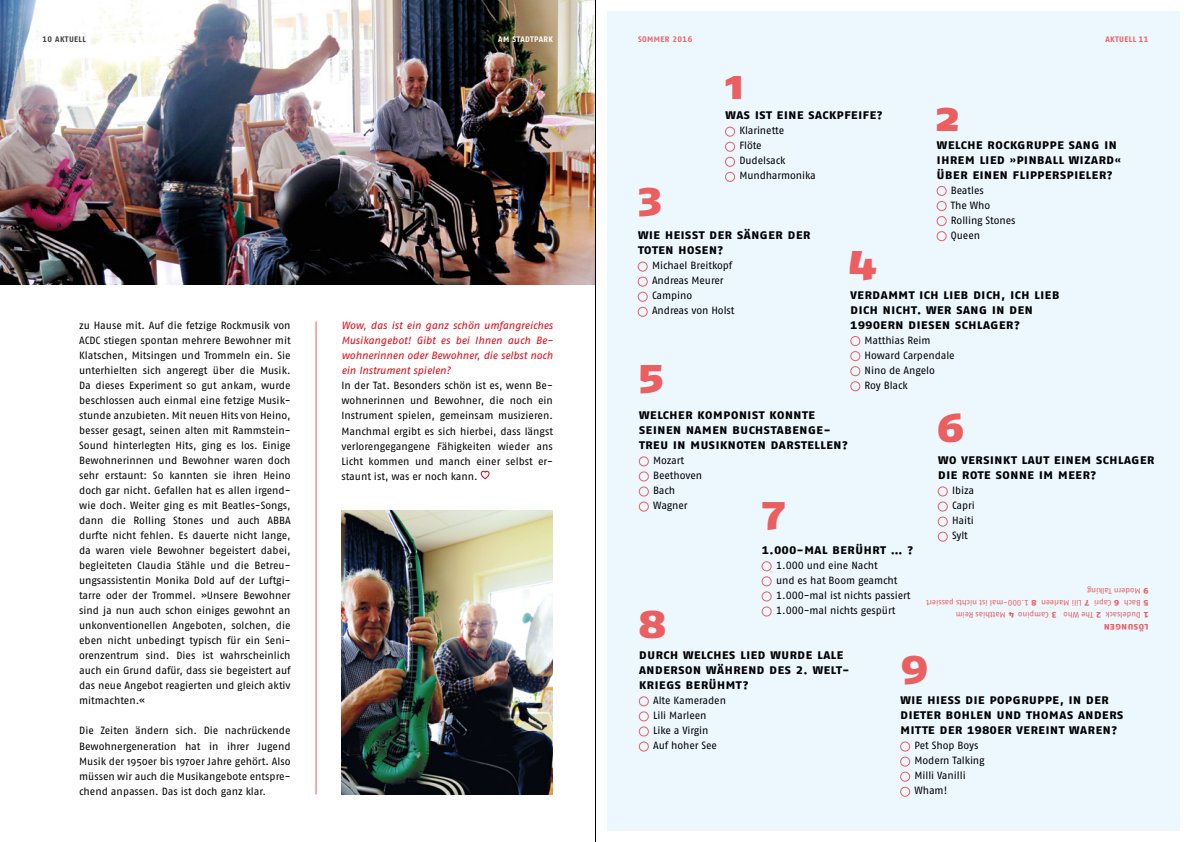
<style>
.page{position:relative;width:1191px;height:842px;background:#fff}
.page>*{position:absolute;margin:0;border:0;box-sizing:border-box;transform-origin:0 0}
.t1{font:900 41px "Fago Ex";color:#eb5f60}
.t2{font:800 11px/15px "Fago Ex Tf";letter-spacing:.06em;color:#000}
.t3{font:800 11px/15px "Fago Ex";letter-spacing:.06em;color:#000}
.t4{font:10.5px/15px "Fago No";letter-spacing:-.005em;color:#000;text-align:justify}
.t5{font:10.5px/15px "Fago No Regular Tf";letter-spacing:-.01em;color:#000}
.t6{font:italic 10.5px/15px "Fago No";color:#e30613;text-align:justify}
.t7{font:8px/12px "Fago No Regular Tf";letter-spacing:-.005em;color:#eb5f60}
.t8{font:8px "Fago No Bold TF";letter-spacing:.05em;color:#eb5f60}
.t9{font:8px "Fago No Bold TF";letter-spacing:.045em;color:#fff}
.t10{font:8px "Fago No Bold TF";letter-spacing:.05em;color:#3c3c3b}
.t11{font:800 8px "Fago Ex Tf";letter-spacing:.06em;color:#eb5f60}
.s1{font-family:"Fago Office Serif";font-weight:700}
.s2{font-family:"Fago Ex Tf";font-weight:800}
</style>
<div class="page">
<div style="left:607px;top:11px;width:572px;height:820px;background:#ecf7fe"></div>
<img style="left:0;top:0;width:595px;height:284px">
<img style="left:341px;top:511px;width:212px;height:283px">
<svg style="left:480px;top:470px;width:10px;height:10px"></svg>
<hr style="left:316px;top:321px;width:1px;height:473px;background:#eb5764">
<div style="left:725px;top:127px;width:10px;height:10px;border:1px solid #eb5f60;border-radius:50%"></div>
<div style="left:725px;top:142px;width:10px;height:10px;border:1px solid #eb5f60;border-radius:50%"></div>
<div style="left:725px;top:157px;width:10px;height:10px;border:1px solid #eb5f60;border-radius:50%"></div>
<div style="left:725px;top:172px;width:10px;height:10px;border:1px solid #eb5f60;border-radius:50%"></div>
<div style="left:761px;top:561px;width:10px;height:10px;border:1px solid #eb5f60;border-radius:50%"></div>
<div style="left:761px;top:576px;width:10px;height:10px;border:1px solid #eb5f60;border-radius:50%"></div>
<div style="left:761px;top:591px;width:10px;height:10px;border:1px solid #eb5f60;border-radius:50%"></div>
<div style="left:761px;top:606px;width:10px;height:10px;border:1px solid #eb5f60;border-radius:50%"></div>
<div style="left:936px;top:186px;width:10px;height:10px;border:1px solid #eb5f60;border-radius:50%"></div>
<div style="left:936px;top:201px;width:10px;height:10px;border:1px solid #eb5f60;border-radius:50%"></div>
<div style="left:936px;top:216px;width:10px;height:10px;border:1px solid #eb5f60;border-radius:50%"></div>
<div style="left:936px;top:231px;width:10px;height:10px;border:1px solid #eb5f60;border-radius:50%"></div>
<div style="left:850px;top:336px;width:10px;height:10px;border:1px solid #eb5f60;border-radius:50%"></div>
<div style="left:850px;top:351px;width:10px;height:10px;border:1px solid #eb5f60;border-radius:50%"></div>
<div style="left:850px;top:366px;width:10px;height:10px;border:1px solid #eb5f60;border-radius:50%"></div>
<div style="left:850px;top:381px;width:10px;height:10px;border:1px solid #eb5f60;border-radius:50%"></div>
<div style="left:639px;top:456px;width:10px;height:10px;border:1px solid #eb5f60;border-radius:50%"></div>
<div style="left:639px;top:471px;width:10px;height:10px;border:1px solid #eb5f60;border-radius:50%"></div>
<div style="left:639px;top:486px;width:10px;height:11px;border:1px solid #eb5f60;border-radius:50%"></div>
<div style="left:639px;top:502px;width:10px;height:10px;border:1px solid #eb5f60;border-radius:50%"></div>
<div style="left:639px;top:696px;width:10px;height:10px;border:1px solid #eb5f60;border-radius:50%"></div>
<div style="left:639px;top:711px;width:10px;height:10px;border:1px solid #eb5f60;border-radius:50%"></div>
<div style="left:639px;top:726px;width:10px;height:10px;border:1px solid #eb5f60;border-radius:50%"></div>
<div style="left:639px;top:741px;width:10px;height:11px;border:1px solid #eb5f60;border-radius:50%"></div>
<div style="left:900px;top:741px;width:10px;height:10px;border:1px solid #eb5f60;border-radius:50%"></div>
<div style="left:900px;top:756px;width:10px;height:11px;border:1px solid #eb5f60;border-radius:50%"></div>
<div style="left:900px;top:772px;width:10px;height:10px;border:1px solid #eb5f60;border-radius:50%"></div>
<div style="left:900px;top:787px;width:10px;height:10px;border:1px solid #eb5f60;border-radius:50%"></div>
<div style="left:937px;top:486px;width:10px;height:10px;border:1px solid #eb5f60;border-radius:50%"></div>
<div style="left:937px;top:501px;width:10px;height:11px;border:1px solid #eb5f60;border-radius:50%"></div>
<div style="left:937px;top:517px;width:10px;height:10px;border:1px solid #eb5f60;border-radius:50%"></div>
<div style="left:937px;top:532px;width:10px;height:10px;border:1px solid #eb5f60;border-radius:50%"></div>
<div style="left:637px;top:262px;width:11px;height:10px;border:1px solid #eb5f60;border-radius:50%"></div>
<div style="left:637px;top:277px;width:11px;height:10px;border:1px solid #eb5f60;border-radius:50%"></div>
<div style="left:637px;top:292px;width:11px;height:10px;border:1px solid #eb5f60;border-radius:50%"></div>
<div style="left:637px;top:307px;width:11px;height:10px;border:1px solid #eb5f60;border-radius:50%"></div>
<hr style="left:595px;top:0;width:1px;height:842px;background:#000">
<p class="t10" style="left:43px;top:35px;width:45px">10 AKTUELL</p>
<p class="t9" style="left:498px;top:35px;width:56px">AM STADTPARK</p>
<p class="t4" style="left:79px;top:318px;width:213px">zu Hause mit. Auf die fetzige Rockmusik von ACDC stiegen spontan mehrere Bewohner mit Klatschen, Mitsingen und Trommeln ein. Sie unterhielten sich angeregt über die Musik.<br>Da dieses Experiment so gut ankam, wurde beschlossen auch einmal eine fetzige Musik&shy;stunde anzubieten. Mit neuen Hits von Heino, besser gesagt, seinen alten mit Rammstein-Sound hinterlegten Hits, ging es los. Einige Bewohnerinnen und Bewohner waren doch sehr erstaunt: So kannten sie ihren Heino doch gar nicht. Gefallen hat es allen irgend&shy;wie doch. Weiter ging es mit Beatles-Songs, dann die Rolling Stones und auch ABBA durfte nicht fehlen. Es dauerte nicht lange, da waren viele Bewohner begeistert dabei, begleiteten Claudia Stähle und die Betreu&shy;ungsassistentin Monika Dold auf der Luftgi&shy;tarre oder der Trommel. »Unsere Bewohner sind ja nun auch schon einiges gewohnt an unkonventionellen Angeboten, solchen, die eben nicht unbedingt typisch für ein Seni&shy;orenzentrum sind. Dies ist wahrscheinlich auch ein Grund dafür, dass sie begeistert auf das neue Angebot reagierten und gleich aktiv mitmachten.«</p>
<p class="t4" style="left:79px;top:723px;width:213px">Die Zeiten ändern sich. Die nachrückende Bewohnergeneration hat in ihrer Jugend Musik der 1950er bis 1970er Jahre gehört. Also müssen wir auch die Musikangebote entspre&shy;chend anpassen. Das ist doch ganz klar.</p>
<p class="t6" style="left:341px;top:318px;width:213px">Wow, das ist ein ganz schön umfangreiches Musikangebot! Gibt es bei Ihnen auch Be&shy;wohnerinnen oder Bewohner, die selbst noch ein Instrument spielen?</p>
<p class="t4" style="left:341px;top:378px;width:213px">In der Tat. Besonders schön ist es, wenn Be&shy;wohnerinnen und Bewohner, die noch ein Instrument spielen, gemeinsam musizieren.<br>Manchmal ergibt es sich hierbei, dass längst verlorengegangene Fähigkeiten wieder ans Licht kommen und manch einer selbst er&shy;staunt ist, was er noch kann.</p>
<p class="t8" style="left:638px;top:35px;width:56px">SOMMER 2016</p>
<p class="t8" style="left:1105px;top:35px;width:44px">AKTUELL 11</p>
<h1 class="t1" style="left:725px;top:59px;width:20px">1</h1>
<h1 class="t1" style="left:935px;top:92px;width:25px">2</h1>
<p class="t3" style="left:725px;top:108px;width:159px">WAS IST EINE SACKPFEIFE?</p>
<p class="t5" style="left:739px;top:123px;width:78px">Klarinette<br>Flöte<br>Dudelsack<br>Mundharmonika</p>
<p class="t3" style="left:937px;top:138px;width:186px">WELCHE ROCKGRUPPE SANG IN<br>IHREM LIED <span class="s1">»</span>PINBALL WIZARD<span class="s1">«<br></span>ÜBER EINEN FLIPPERSPIELER?</p>
<p class="t5" style="left:951px;top:183px;width:66px">Beatles<br>The Who<br>Rolling Stones<br>Queen</p>
<h1 class="t1" style="left:638px;top:172px;width:26px">3</h1>
<p class="t3" style="left:638px;top:228px;width:174px">WIE HEISST DER SÄNGER DER<br>TOTEN HOSEN?</p>
<p class="t5" style="left:652px;top:258px;width:84px">Michael Breitkopf<br>Andreas Meurer<br>Campino<br>Andreas von Holst</p>
<h1 class="t1" style="left:849px;top:234px;width:29px">4</h1>
<p class="t2" style="left:850px;top:288px;width:210px">VERDAMMT ICH LIEB DICH, ICH LIEB<br>DICH NICHT. WER SANG IN DEN<br>1990ERN DIESEN SCHLAGER?</p>
<p class="t5" style="left:864px;top:333px;width:92px">Matthias Reim<br>Howard Carpendale<br>Nino de Angelo<br>Roy Black</p>
<h1 class="t1" style="left:638px;top:349px;width:27px">5</h1>
<p class="t2" style="left:639px;top:408px;width:210px">WELCHER KOMPONIST KONNTE<br>SEINEN NAMEN BUCHSTABENGE-<br>TREU IN MUSIKNOTEN DARSTELLEN?</p>
<p class="t5" style="left:653px;top:453px;width:51px">Mozart<br>Beethoven<br>Bach<br>Wagner</p>
<h1 class="t1" style="left:762px;top:485px;width:24px">7</h1>
<h1 class="t1" style="left:638px;top:598px;width:30px">8</h1>
<p class="t2" style="left:762px;top:543px;width:153px">1.000-MAL BERÜHRT … ?</p>
<p class="t5" style="left:776px;top:558px;width:136px">1.000 und eine Nacht<br>und es hat Boom geamcht<br>1.000-mal ist nichts passiert<br>1.000-mal nichts gespürt</p>
<h1 class="t1" style="left:937px;top:402px;width:29px">6</h1>
<p class="t2" style="left:938px;top:453px;width:218px">WO VERSINKT LAUT EINEM SCHLAGER<br>DIE ROTE SONNE IM MEER?</p>
<p class="t5" style="left:952px;top:483px;width:24px;text-align:justify">Ibiza Capri Haiti Sylt</p>
<p class="t7" style="left:1148px;top:609px;width:63px;rotate:-180deg"><span class="s2">5</span> Bach<br><span class="s2">9</span> Modern Talking</p>
<p class="t7" style="left:1036px;top:609px;width:112px;rotate:-180deg"><span class="s2">8</span> 1.000-mal ist nichts passiert</p>
<p class="t7" style="left:1089px;top:609px;width:50px;rotate:-180deg"><span class="s2">7</span> Lili Marleen</p>
<p class="t7" style="left:1119px;top:609px;width:27px;rotate:-180deg"><span class="s2">6</span> Capri</p>
<p class="t7" style="left:1013px;top:621px;width:59px;rotate:-180deg"><span class="s2">4</span> Matthias Reim</p>
<p class="t7" style="left:1056px;top:621px;width:40px;rotate:-180deg"><span class="s2">3</span> Campino</p>
<p class="t7" style="left:1101px;top:621px;width:39px;rotate:-180deg"><span class="s2">2</span> The Who</p>
<p class="t7" style="left:1148px;top:621px;width:44px;rotate:-180deg"><span class="s2">1</span> Dudelsack</p>
<p class="t11" style="left:1148px;top:631px;width:46px;rotate:-180deg">LÖSUNGEN</p>
<p class="t2" style="left:639px;top:648px;width:212px">DURCH WELCHES LIED WURDE LALE<br>ANDERSON WÄHREND DES 2. WELT-<br>KRIEGS BERÜHMT?</p>
<p class="t5" style="left:653px;top:693px;width:74px">Alte Kameraden<br>Lili Marleen<br>Like a Virgin<br>Auf hoher See</p>
<p class="t2" style="left:900px;top:693px;width:224px">WIE HIESS DIE POPGRUPPE, IN DER<br>DIETER BOHLEN UND THOMAS ANDERS<br>MITTE DER 1980ER VEREINT WAREN?</p>
<h1 class="t1" style="left:900px;top:639px;width:29px">9</h1>
<p class="t5" style="left:914px;top:738px;width:72px">Pet Shop Boys<br>Modern Talking<br>Milli Vanilli<br>Wham!</p>
</div>
